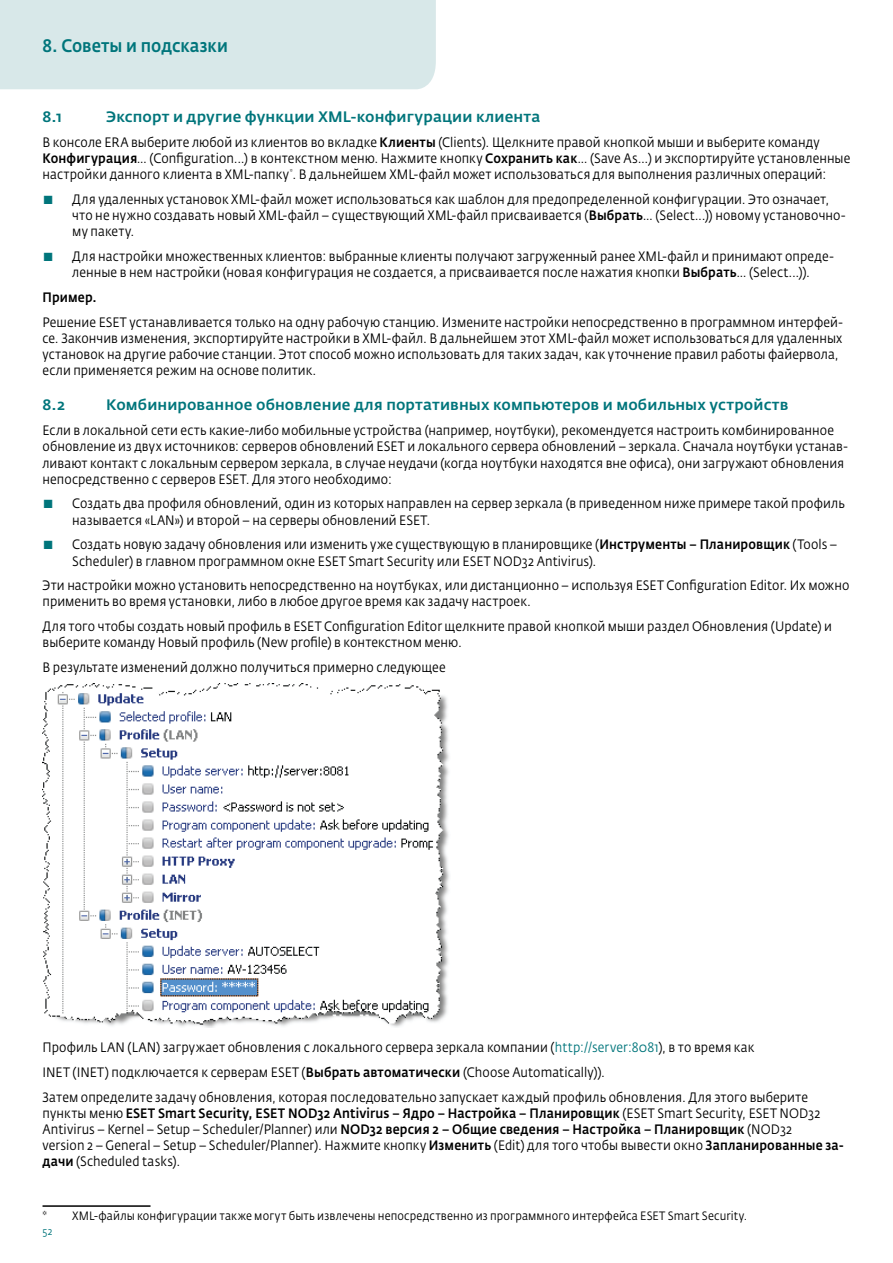
<style>
.page{position:relative;width:893px;height:1263px;background:#fff}
.page>*{position:absolute;margin:0;border:0;box-sizing:border-box;transform-origin:0 0}
.t1{font:500 18px "Fedra Sans Alt Pro";color:#00757b;scale:.9 1}
.t2{font:500 15px "Fedra Sans Alt Pro";letter-spacing:.01em;color:#00757b}
.t3{font:13.5px/16.2px "Fedra Sans Alt Pro";letter-spacing:.005em;color:#000;scale:.9 1}
.t4{font:500 13.5px "Fedra Sans Alt Pro";letter-spacing:.015em;color:#000;scale:.9 1}
.t5{font:12px "Fedra Sans Alt Pro";letter-spacing:.01em;color:#000;scale:.9 1}
.t6{font:10.5px "Fedra Sans Alt Pro";color:#00757b;scale:.9 1}
.s1{font-weight:500}
.s2{font-size:15px;color:#00757b}
.s3{color:#00757b}
</style>
<div class="page">
<div style="left:0;top:0;width:436px;height:89px;background:#d8e8e9"></div>
<img style="left:43px;top:683px;width:407px;height:344px">
<hr style="left:43px;top:1205px;width:108px;height:2px;background:#000">
<h1 class="t1" style="left:43px;top:34px;width:207px">8. Советы и подсказки</h1>
<p class="t2" style="left:43px;top:108px;width:21px">8.1</p>
<p class="t2" style="left:106px;top:108px;width:436px">Экспорт и другие функции XML-конфигурации клиента</p>
<p class="t3" style="left:43px;top:134px;width:899px">В консоле ERA выберите любой из клиентов во вкладке <span class="s1">Клиенты</span> (Clients). Щелкните правой кнопкой мыши и выберите команду<br><span class="s1">Конфигурация</span>… (Configuration...) в контекстном меню. Нажмите кнопку <span class="s1">Сохранить как</span>… (Save As...) и экспортируйте установленные настройки данного клиента в XML-папку<sup>*</sup>. В дальнейшем XML-файл может использоваться для выполнения различных операций:</p>
<p class="t3" style="left:72px;top:191px;width:861px;text-indent:-30px"><span class="s2">▪</span> Для удаленных установок XML-файл может использоваться как шаблон для предопределенной конфигурации. Это означает, что не нужно создавать новый XML-файл – существующий XML-файл присваивается (<span class="s1">Выбрать</span>… (Select...)) новому установочно&shy;му пакету.</p>
<p class="t3" style="left:43px;top:248px;width:881px;text-align:center"><span class="s2">▪</span> Для настройки множественных клиентов: выбранные клиенты получают загруженный ранее XML-файл и принимают опреде&shy;ленные в нем настройки (новая конфигурация не создается, а присваивается после нажатия кнопки <span class="s1">Выбрать</span>… (Select...)).</p>
<p class="t4" style="left:43px;top:289px;width:62px">Пример.</p>
<p class="t3" style="left:43px;top:314px;width:891px">Решение ESET устанавливается только на одну рабочую станцию. Измените настройки непосредственно в программном интерфей&shy;се. Закончив изменения, экспортируйте настройки в XML-файл. В дальнейшем этот XML-файл может использоваться для удаленных установок на другие рабочие станции. Этот способ можно использовать для таких задач, как уточнение правил работы файервола, если применяется режим на основе политик.</p>
<p class="t2" style="left:43px;top:396px;width:24px">8.2</p>
<p class="t2" style="left:106px;top:396px;width:684px">Комбинированное обновление для портативных компьютеров и мобильных устройств</p>
<p class="t3" style="left:43px;top:422px;width:896px">Если в локальной сети есть какие-либо мобильные устройства (например, ноутбуки), рекомендуется настроить комбинированное обновление из двух источников: серверов обновлений ESET и локального сервера обновлений – зеркала. Сначала ноутбуки устанав&shy;ливают контакт с локальным сервером зеркала, в случае неудачи (когда ноутбуки находятся вне офиса), они загружают обновления непосредственно с серверов ESET. Для этого необходимо:</p>
<p class="t3" style="left:72px;top:496px;width:860px;text-indent:-30px"><span class="s2">▪</span> Создать два профиля обновлений, один из которых направлен на сервер зеркала (в приведенном ниже примере такой профиль называется «LAN») и второй – на серверы обновлений ESET.</p>
<p class="t3" style="left:72px;top:536px;width:851px;text-indent:-30px"><span class="s2">▪</span> Создать новую задачу обновления или изменить уже существующую в планировщике (<span class="s1">Инструменты – Планировщик</span> (Tools –<br>Scheduler) в главном программном окне ESET Smart Security или ESET NOD32 Antivirus).</p>
<p class="t3" style="left:43px;top:577px;width:898px">Эти настройки можно установить непосредственно на ноутбуках, или дистанционно – используя ESET Configuration Editor. Их можно применить во время установки, либо в любое другое время как задачу настроек.</p>
<p class="t3" style="left:43px;top:618px;width:879px">Для того чтобы создать новый профиль в ESET Configuration Editor щелкните правой кнопкой мыши раздел Обновления (Update) и выберите команду Новый профиль (New profile) в контекстном меню.</p>
<p class="t3" style="left:43px;top:659px;width:449px">В результате изменений должно получиться примерно следующее</p>
<p class="t3" style="left:43px;top:1035px;width:852px;line-height:24.8px">Профиль LAN (LAN) загружает обновления с локального сервера зеркала компании (<span class="s3">http://server:8081</span>), в то время как<br>INET (INET) подключается к серверам ESET (<span class="s1">Выбрать автоматически</span> (Choose Automatically)).<br>Затем определите задачу обновления, которая последовательно запускает каждый профиль обновления. Для этого выберите</p>
<p class="t3" style="left:43px;top:1105px;width:892px">пункты меню <span class="s1">ESET Smart Security, ESET NOD32 Antivirus – Ядро – Настройка – Планировщик</span> (ESET Smart Security, ESET NOD32<br>Antivirus – Kernel – Setup – Scheduler/Planner) или <span class="s1">NOD32 версия 2 – Общие сведения – Настройка – Планировщик</span> (NOD32<br>version 2 – General – Setup – Scheduler/Planner). Нажмите кнопку <span class="s1">Изменить</span> (Edit) для того чтобы вывести окно <span class="s1">Запланированные за&shy;дачи</span> (Scheduled tasks).</p>
<p class="t5" style="left:43px;top:1209px;width:785px">* XML-файлы конфигурации также могут быть извлечены непосредственно из программного интерфейса ESET Smart Security.</p>
<p class="t6" style="left:43px;top:1225px;width:13px">52</p>
</div>
